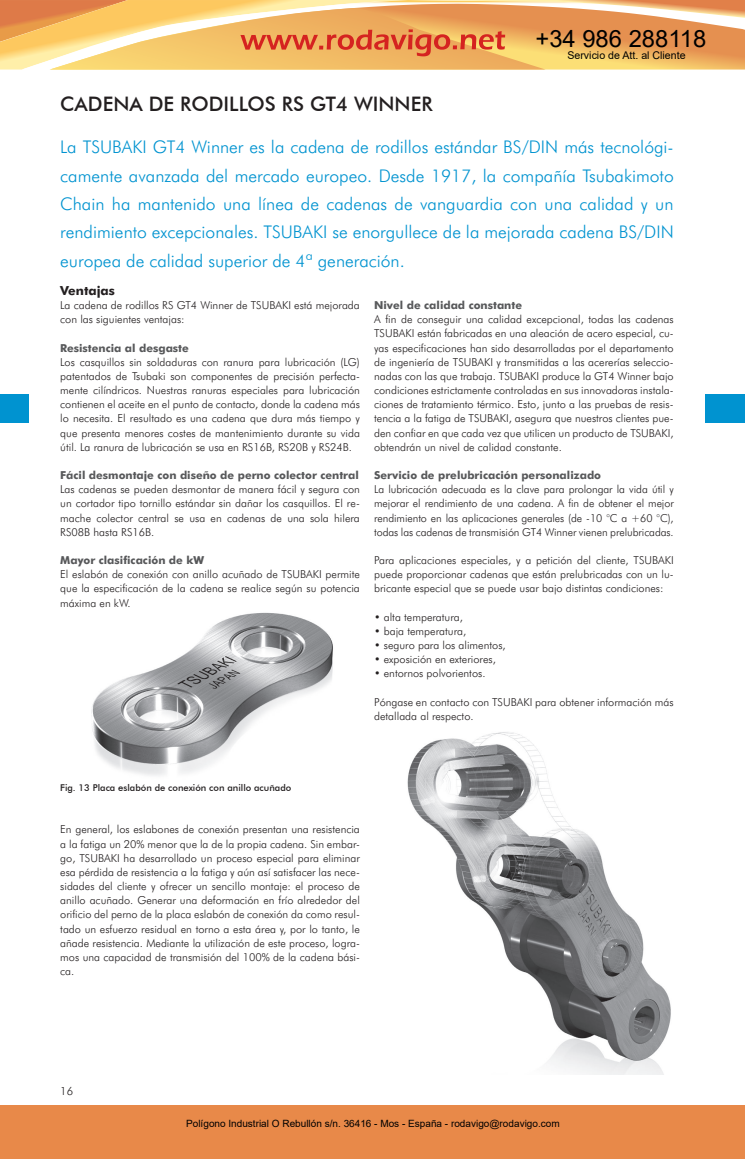
<style>
.page{position:relative;width:745px;height:1159px;background:#fff}
.page>*{position:absolute;margin:0;border:0;box-sizing:border-box;transform-origin:0 0}
.t1{font:23.75px "Arial";color:#000}
.t2{font:500 20px "Futura BT";color:#231f20}
.t3{font:300 17.5px/28.4px "Futura BT";color:#0093d0;text-align:justify}
.t4{font:700 12.5px "Futura BT";color:#231f20}
.t5{font:300 11.25px "Futura BT";color:#231f20}
.t6{font:300 11px/14.1px "Futura BT";color:#231f20;text-align:justify}
.t7{font:700 11px "Futura BT";color:#57585a}
.t8{font:10.62px "Arial";color:#000}
.t9{font:10px "Arial";color:#000}
.t10{font:500 9.38px "Futura BT";color:#231f20}
</style>
<div class="page">
<div style="left:0;top:394px;width:28px;height:28px;background:#0093d0"></div>
<div style="left:705px;top:394px;width:39px;height:28px;background:#0093d0"></div>
<img style="left:407px;top:732px;width:264px;height:342px">
<img style="left:91px;top:612px;width:242px;height:164px">
<svg style="left:744px;top:394px;width:1px;height:28px"></svg>
<div style="left:0;top:1105px;width:744px;height:54px;background:#e88949"></div>
<svg style="left:0;top:0;width:744px;height:70px;background:#f0b66e"></svg>
<h1 class="t1" style="left:535px;top:22px;width:172px">+34 986 288118</h1>
<h2 class="t2" style="left:60px;top:95px;width:373px">CADENA DE RODILLOS RS GT4 WINNER</h2>
<p class="t8" style="left:567px;top:48px;width:120px">Servicio de Att. al Cliente</p>
<p class="t3" style="left:60px;top:134px;width:614px">La TSUBAKI GT4 Winner es la cadena de rodillos estándar BS/DIN más tecnológi&shy;camente avanzada del mercado europeo. Desde 1917, la compañía Tsubakimoto Chain ha mantenido una línea de cadenas de vanguardia con una calidad y un rendimiento excepcionales. TSUBAKI se enorgullece de la mejorada cadena BS/DIN europea de calidad superior de 4ª generación.</p>
<p class="t4" style="left:60px;top:283px;width:56px">Ventajas</p>
<p class="t6" style="left:60px;top:299px;width:301px">La cadena de rodillos RS GT4 Winner de TSUBAKI está mejorada con las siguientes ventajas:</p>
<p class="t7" style="left:60px;top:341px;width:130px">Resistencia al desgaste</p>
<p class="t6" style="left:60px;top:356px;width:301px">Los casquillos sin soldaduras con ranura para lubricación (LG) patentados de Tsubaki son componentes de precisión perfecta&shy;mente cilíndricos. Nuestras ranuras especiales para lubricación contienen el aceite en el punto de contacto, donde la cadena más lo necesita. El resultado es una cadena que dura más tiempo y que presenta menores costes de mantenimiento durante su vida útil. La ranura de lubricación se usa en RS16B, RS20B y RS24B.</p>
<p class="t7" style="left:60px;top:468px;width:300px">Fácil desmontaje con diseño de perno colector central</p>
<p class="t6" style="left:60px;top:483px;width:301px">Las cadenas se pueden desmontar de manera fácil y segura con un cortador tipo tornillo estándar sin dañar los casquillos. El re&shy;mache colector central se usa en cadenas de una sola hilera RS08B hasta RS16B.</p>
<p class="t7" style="left:60px;top:553px;width:145px">Mayor clasificación de kW</p>
<p class="t6" style="left:60px;top:568px;width:301px">El eslabón de conexión con anillo acuñado de TSUBAKI permite que la especificación de la cadena se realice según su potencia máxima en kW.</p>
<p class="t7" style="left:374px;top:298px;width:149px">Nivel de calidad constante</p>
<p class="t6" style="left:374px;top:313px;width:301px">A fin de conseguir una calidad excepcional, todas las cadenas TSUBAKI están fabricadas en una aleación de acero especial, cu&shy;yas especificaciones han sido desarrolladas por el departamento de ingeniería de TSUBAKI y transmitidas a las acererías seleccio&shy;nadas con las que trabaja. TSUBAKI produce la GT4 Winner bajo condiciones estrictamente controladas en sus innovadoras instala&shy;ciones de tratamiento térmico. Esto, junto a las pruebas de resis&shy;tencia a la fatiga de TSUBAKI, asegura que nuestros clientes pue&shy;den confiar en que cada vez que utilicen un producto de TSUBAKI, obtendrán un nivel de calidad constante.</p>
<p class="t7" style="left:374px;top:468px;width:228px">Servicio de prelubricación personalizado</p>
<p class="t6" style="left:374px;top:483px;width:301px">La lubricación adecuada es la clave para prolongar la vida útil y mejorar el rendimiento de una cadena. A fin de obtener el mejor rendimiento en las aplicaciones generales (de -10 °C a +60 °C), todas las cadenas de transmisión GT4 Winner vienen prelubricadas.</p>
<p class="t6" style="left:374px;top:554px;width:301px">Para aplicaciones especiales, y a petición del cliente, TSUBAKI puede proporcionar cadenas que están prelubricadas con un lu&shy;bricante especial que se puede usar bajo distintas condiciones:</p>
<p class="t6" style="left:374px;top:611px;width:90px">• alta temperatura,</p>
<p class="t6" style="left:374px;top:625px;width:93px">• baja temperatura,</p>
<p class="t6" style="left:374px;top:639px;width:133px">• seguro para los alimentos,</p>
<p class="t6" style="left:374px;top:653px;width:123px">• exposición en exteriores,</p>
<p class="t6" style="left:374px;top:667px;width:113px">• entornos polvorientos.</p>
<p class="t6" style="left:374px;top:696px;width:301px">Póngase en contacto con TSUBAKI para obtener información más detallada al respecto.</p>
<p class="t10" style="left:60px;top:783px;width:232px">Fig. 13 Placa eslabón de conexión con anillo acuñado</p>
<p class="t6" style="left:60px;top:823px;width:301px">En general, los eslabones de conexión presentan una resistencia a la fatiga un 20% menor que la de la propia cadena. Sin embar&shy;go, TSUBAKI ha desarrollado un proceso especial para eliminar esa pérdida de resistencia a la fatiga y aún así satisfacer las nece&shy;sidades del cliente y ofrecer un sencillo montaje: el proceso de anillo acuñado. Generar una deformación en frío alrededor del orificio del perno de la placa eslabón de conexión da como resul&shy;tado un esfuerzo residual en torno a esta área y, por lo tanto, le añade resistencia. Mediante la utilización de este proceso, logra&shy;mos una capacidad de transmisión del 100% de la cadena bási&shy;ca.</p>
<p class="t5" style="left:60px;top:1086px;width:14px">16</p>
<p class="t9" style="left:186px;top:1117px;width:375px">Polígono Industrial O Rebullón s/n. 36416 - Mos - España - rodavigo@rodavigo.com</p>
</div>
